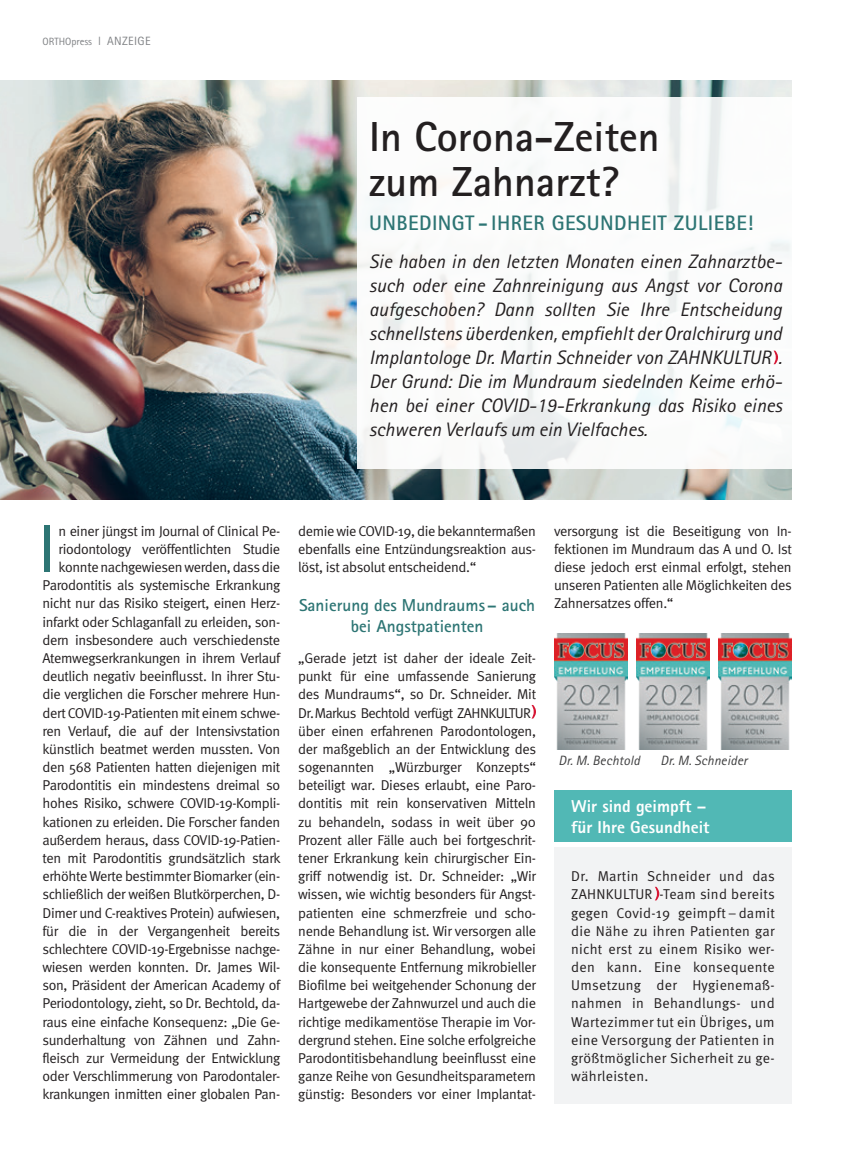
<style>
.page{position:relative;width:864px;height:1161px;background:#fff}
.page>*{position:absolute;margin:0;border:0;box-sizing:border-box;transform-origin:0 0}
.t1{font:67.2px "Meta Normal";color:#2d7574}
.t2{font:700 42px/45px "Rotis Sans Serif";color:#231f20}
.t3{font:700 21px "Rotis Sans Serif";letter-spacing:.02em;color:#2d7574}
.t4{font:italic 19.5px/24px "Rotis Sans Serif";color:#231f20;text-align:justify}
.t5{font:700 17.25px/20.7px "Rotis Sans Serif";color:#2d7574;text-align:center}
.t6{font:800 17.25px/21px "Rotis Sans Serif";color:#fff}
.t7{font:14.25px/18.1px "Meta Normal";letter-spacing:-.025em;color:#231f20;text-align:justify}
.t8{font:italic 13.5px "Rotis Sans Serif";letter-spacing:.01em;color:#3e3e3f}
.t9{font:10.5px "Rotis Sans Serif";color:#808285}
.s1{font-size:12px}
</style>
<div class="page">
<img style="left:0;top:81px;width:791px;height:418px">
<div style="left:357px;top:97px;width:447px;height:372px;background:#fff"></div>
<img style="left:636px;top:633px;width:73px;height:117px">
<img style="left:718px;top:633px;width:73px;height:117px">
<img style="left:554px;top:633px;width:73px;height:117px">
<svg style="left:773px;top:351px;width:4px;height:13px"></svg>
<svg style="left:531px;top:705px;width:4px;height:13px"></svg>
<div style="left:554px;top:847px;width:237px;height:256px;background:#f2f3f4"></div>
<svg style="left:655px;top:887px;width:4px;height:13px"></svg>
<div style="left:554px;top:790px;width:237px;height:51px;background:#51b8b5"></div>
<p class="t9" style="left:43px;top:35px;width:109px">ORTHOpress <span class="s1">l ANZEIGE</span></p>
<h2 class="t2" style="left:369px;top:113px;width:292px">In Corona-Zeiten zum Zahnarzt?</h2>
<h3 class="t3" style="left:369px;top:209px;width:385px">UNBEDINGT - IHRER GESUNDHEIT ZULIEBE!</h3>
<p class="t4" style="left:369px;top:250px;width:414px">Sie haben in den letzten Monaten einen Zahnarztbe&shy;such oder eine Zahnreinigung aus Angst vor Corona aufgeschoben? Dann sollten Sie Ihre Entscheidung schnellstens überdenken, empfiehlt der Oralchirurg und Implantologe Dr. Martin Schneider von ZAHNKULTUR .<br>Der Grund: Die im Mundraum siedelnden Keime erhö&shy;hen bei einer COVID-19-Erkrankung das Risiko eines schweren Verlaufs um ein Vielfaches.</p>
<p class="t7" style="left:42px;top:521px;width:239px;text-align:right">n einer jüngst im Journal of Clinical Pe&shy;riodontology veröffentlichten Studie konnte nachgewiesen werden, dass die Parodontitis als systemische Erkrankung nicht nur das Risiko steigert, einen Herz&shy;infarkt oder Schlaganfall zu erleiden, son&shy;dern insbesondere auch verschiedenste Atemwegserkrankungen in ihrem Verlauf deutlich negativ beeinflusst. In ihrer Stu&shy;die verglichen die Forscher mehrere Hun&shy;dert COVID-19-Patienten mit einem schwe&shy;ren Verlauf, die auf der Intensivstation künstlich beatmet werden mussten. Von den 568 Patienten hatten diejenigen mit Parodontitis ein mindestens dreimal so hohes Risiko, schwere COVID-19-Kompli&shy;kationen zu erleiden. Die Forscher fanden außerdem heraus, dass COVID-19-Patien&shy;ten mit Parodontitis grundsätzlich stark erhöhte Werte bestimmter Biomarker (ein&shy;schließlich der weißen Blutkörperchen, D-Dimer und C-reaktives Protein) aufwiesen, für die in der Vergangenheit bereits schlechtere COVID-19-Ergebnisse nachge&shy;wiesen werden konnten. Dr. James Wil&shy;son, Präsident der American Academy of Periodontology, zieht, so Dr. Bechtold, da&shy;raus eine einfache Konsequenz: „Die Ge&shy;sunderhaltung von Zähnen und Zahn&shy;fleisch zur Vermeidung der Entwicklung oder Verschlimmerung von Parodontaler&shy;krankungen inmitten einer globalen Pan-</p>
<p class="t7" style="left:298px;top:521px;width:239px">demie wie COVID-19, die bekanntermaßen ebenfalls eine Entzündungsreaktion aus&shy;löst, ist absolut entscheidend.“</p>
<h1 class="t1" style="left:38px;top:510px;width:19px">I</h1>
<p class="t5" style="left:299px;top:594px;width:237px">Sanierung des Mundraums– auch bei Angstpatienten</p>
<p class="t7" style="left:298px;top:649px;width:239px;text-align:left">„Gerade jetzt ist daher der ideale Zeit&shy;punkt für eine umfassende Sanierung des Mundraums“, so Dr. Schneider. Mit Dr.Markus Bechtold verfügt ZAHNKULTUR über einen erfahrenen Parodontologen, der maßgeblich an der Entwicklung des sogenannten „Würzburger Konzepts“ beteiligt war. Dieses erlaubt, eine Paro&shy;dontitis mit rein konservativen Mitteln zu behandeln, sodass in weit über 90<br>Prozent aller Fälle auch bei fortgeschrit&shy;tener Erkrankung kein chirurgischer Ein&shy;griff notwendig ist. Dr. Schneider: „Wir wissen, wie wichtig besonders für Angst&shy;patienten eine schmerzfreie und scho&shy;nende Behandlung ist. Wir versorgen alle Zähne in nur einer Behandlung, wobei die konsequente Entfernung mikrobieller Biofilme bei weitgehender Schonung der Hartgewebe der Zahnwurzel und auch die richtige medikamentöse Therapie im Vor&shy;dergrund stehen. Eine solche erfolgreiche Parodontitisbehandlung beeinflusst eine ganze Reihe von Gesundheitsparametern günstig: Besonders vor einer Implantat-</p>
<p class="t7" style="left:553px;top:521px;width:239px">versorgung ist die Beseitigung von In&shy;fektionen im Mundraum das A und O. Ist diese jedoch erst einmal erfolgt, stehen unseren Patienten alle Möglichkeiten des Zahnersatzes offen.“</p>
<p class="t8" style="left:558px;top:752px;width:83px">Dr. M. Bechtold</p>
<p class="t8" style="left:660px;top:752px;width:88px">Dr. M. Schneider</p>
<p class="t6" style="left:571px;top:795px;width:140px">Wir sind geimpft – für Ihre Gesundheit</p>
<p class="t7" style="left:571px;top:867px;width:205px">Dr. Martin Schneider und das ZAHNKULTUR -Team sind bereits gegen Covid-19 geimpft – damit die Nähe zu ihren Patienten gar nicht erst zu einem Risiko wer&shy;den kann. Eine konsequente Umsetzung der Hygienemaß&shy;nahmen in Behandlungs- und Wartezimmer tut ein Übriges, um eine Versorgung der Patienten in größtmöglicher Sicherheit zu ge&shy;währleisten.</p>
</div>
